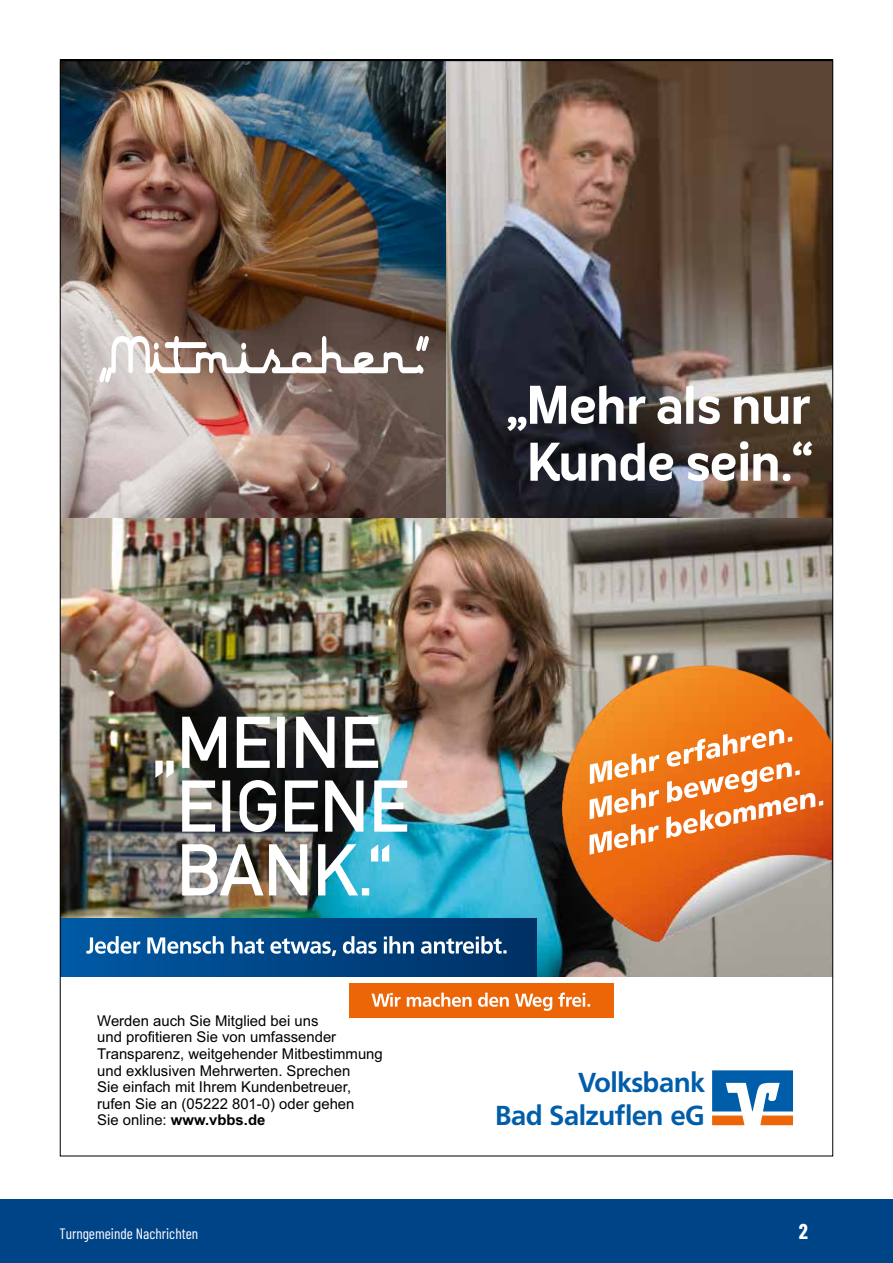
<style>
.page{position:relative;width:893px;height:1263px;background:#fff}
.page>*{position:absolute;margin:0;border:0;box-sizing:border-box;transform-origin:0 0}
.t1{font:700 27.15px/32.8px "Frutiger VR";color:#005da9;text-align:right}
.t2{font:700 21px "Barlow Condensed";color:#fff}
.t3{font:15px "Barlow Condensed";color:#fff}
.t4{font:14.85px/16.6px "Arial";color:#000}
.s1{font-weight:700}
</style>
<div class="page">
<div style="left:0;top:1199px;width:893px;height:64px;background:#048"></div>
<img style="left:62px;top:62px;width:769px;height:1064px">
<p class="t4" style="left:97px;top:1012px;width:287px">Werden auch Sie Mitglied bei uns<br>und profitieren Sie von umfassender Transparenz, weitgehender Mitbestimmung und exklusiven Mehrwerten. Sprechen<br>Sie einfach mit Ihrem Kundenbetreuer, rufen Sie an (05222 801-0) oder gehen<br>Sie online: <span class="s1">www.vbbs.de</span></p>
<h1 class="t1" style="left:496px;top:1066px;width:210px">Volksbank<br>Bad Salzuflen eG</h1>
<p class="t3" style="left:60px;top:1222px;width:140px">Turngemeinde Nachrichten</p>
<h2 class="t2" style="left:799px;top:1216px;width:11px">2</h2>
</div>
